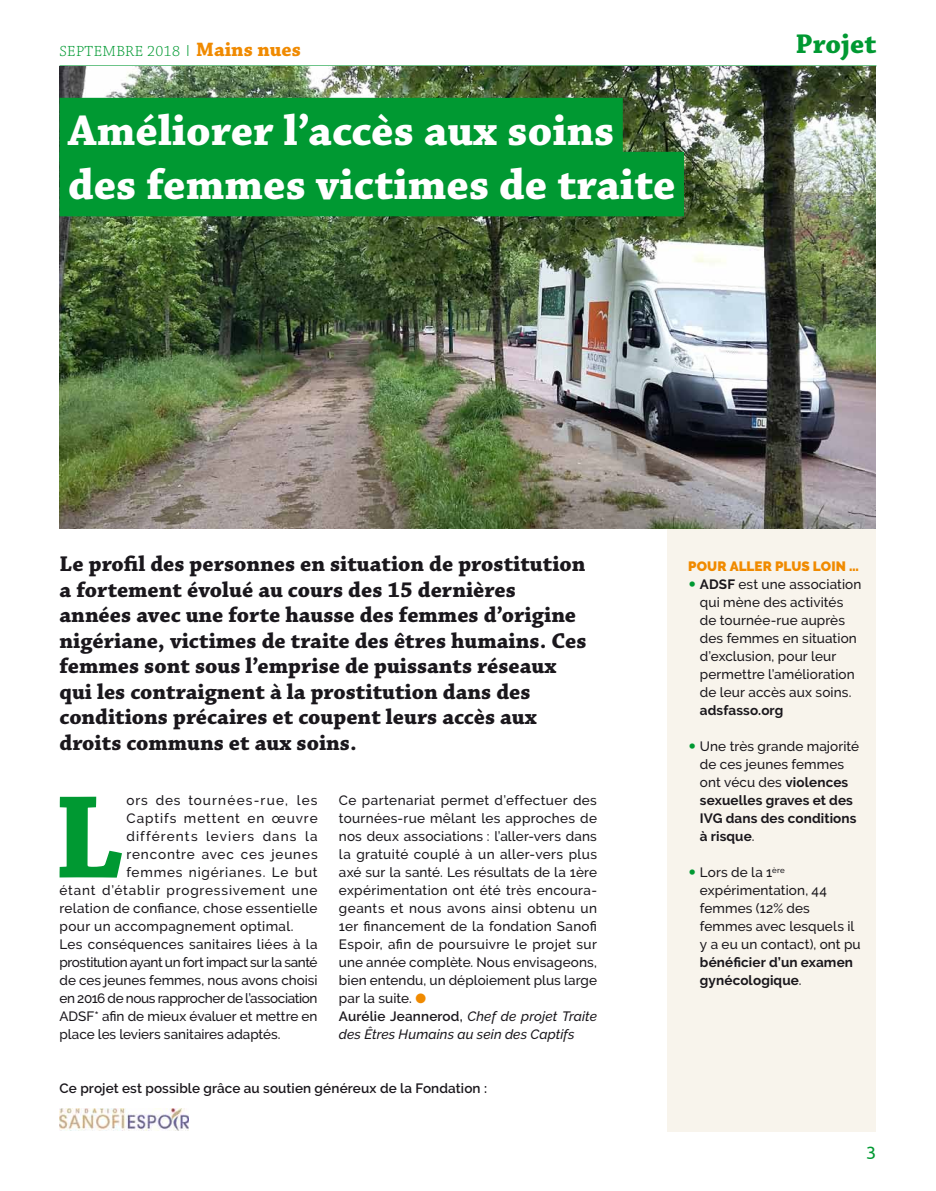
<style>
.page{position:relative;width:936px;height:1191px;background:#fff}
.page>*{position:absolute;margin:0;border:0;box-sizing:border-box;transform-origin:0 0}
.t1{font:700 124.2px "Chaparral Pro";color:#009932}
.t2{font:700 45px/54px "Chaparral Pro";color:#fff}
.t3{font:700 28.5px "Chaparral Pro";color:#009932}
.t4{font:700 22.5px/25.5px "Chaparral Pro";color:#1a171c}
.t5{font:18px "Ubuntu";color:#009932}
.t6{font:300 15.45px "Chaparral Pro";letter-spacing:.02em;color:#009932}
.t7{font:500 13.5px/18px "Raleway";letter-spacing:.015em;color:#1a171c}
.t8{font:700 13.5px/18px "Raleway";letter-spacing:.01em;color:#1a171c}
.t9{font:500 13.5px "Raleway";letter-spacing:-.005em;color:#1a171c}
.t10{font:600 13.5px "Raleway";letter-spacing:.01em;color:#1a171c}
.t11{font:500 13.5px "Raleway";letter-spacing:.06em;color:#1a171c}
.t12{font:500 13.5px "Raleway";letter-spacing:.085em;color:#1a171c}
.t13{font:500 13.5px "Raleway";letter-spacing:-.03em;color:#1a171c}
.t14{font:500 13.5px "Raleway";letter-spacing:-.025em;color:#1a171c}
.t15{font:500 13.5px "Raleway";letter-spacing:.065em;color:#1a171c}
.t16{font:500 13.5px "Raleway";letter-spacing:.07em;color:#1a171c}
.t17{font:900 13.5px "Raleway";letter-spacing:.01em;color:#f08a00}
.s1{font-family:"Raleway"}
.s2{font-weight:700;font-size:20.4px;color:#f08a00}
.s3{color:#f08a00}
.s4{font-weight:600}
.s5{font-style:italic}
.s6{font-weight:900;font-size:22.5px;color:#009932}
.s7{font-weight:700}
.s8{font-weight:500}
</style>
<div class="page">
<hr style="left:60px;top:66px;width:816px;height:1px;background:#009932">
<div style="left:666px;top:529px;width:209px;height:602px;background:#f8f4ec"></div>
<img style="left:60px;top:66px;width:815px;height:463px">
<div style="left:60px;top:98px;width:562px;height:64px;background:#009932"></div>
<div style="left:60px;top:152px;width:624px;height:64px;background:#009932"></div>
<img style="left:60px;top:1108px;width:129px;height:22px">
<p class="t6" style="left:60px;top:42px;width:243px">SEPTEMBRE 2018 <span class="s1">I</span> <span class="s2">Mains nues</span></p>
<h3 class="t3" style="left:795px;top:27px;width:82px">Projet</h3>
<h2 class="t2" style="left:68px;top:106px;width:609px">Améliorer l’accès aux soins des femmes victimes de traite</h2>
<p class="t4" style="left:60px;top:552px;width:528px">Le profil des personnes en situation de prostitution a fortement évolué au cours des 15 dernières années avec une forte hausse des femmes d’origine nigériane, victimes de traite des êtres humains. Ces femmes sont sous l’emprise de puissants réseaux qui les contraignent à la prostitution dans des conditions précaires et coupent leurs accès aux droits communs et aux soins.</p>
<h1 class="t1" style="left:54px;top:765px;width:71px">L</h1>
<p class="t12" style="left:126px;top:792px;width:193px">ors des tournées-rue, les</p>
<p class="t16" style="left:126px;top:810px;width:193px">Captifs mettent en œuvre</p>
<p class="t12" style="left:126px;top:828px;width:193px">différents leviers dans la</p>
<p class="t15" style="left:126px;top:846px;width:193px">rencontre avec ces jeunes</p>
<p class="t11" style="left:126px;top:864px;width:193px">femmes nigérianes. Le but</p>
<p class="t11" style="left:60px;top:882px;width:259px">étant d’établir progressivement une</p>
<p class="t7" style="left:60px;top:899px;width:259px">relation de confiance, chose essentielle</p>
<p class="t7" style="left:60px;top:917px;width:235px">pour un accompagnement optimal.</p>
<p class="t7" style="left:60px;top:935px;width:259px">Les conséquences sanitaires liées à la</p>
<p class="t13" style="left:60px;top:954px;width:259px">prostitution ayant un fort impact sur la santé</p>
<p class="t7" style="left:60px;top:971px;width:259px">de ces jeunes femmes, nous avons choisi</p>
<p class="t14" style="left:60px;top:990px;width:259px">en 2016 de nous rapprocher de l’association</p>
<p class="t9" style="left:60px;top:1008px;width:259px">ADSF* afin de mieux évaluer et mettre en</p>
<p class="t9" style="left:60px;top:1026px;width:222px">place les leviers sanitaires adaptés.</p>
<p class="t7" style="left:339px;top:791px;width:259px">Ce partenariat permet d’effectuer des tournées-rue mêlant les approches de nos deux associations : l’aller-vers dans la gratuité couplé à un aller-vers plus axé sur la santé. Les résultats de la 1ère expérimentation ont été très encoura&shy;geants et nous avons ainsi obtenu un 1er financement de la fondation Sanofi Espoir, afin de poursuivre le projet sur une année complète. Nous envisageons, bien entendu, un déploiement plus large par la suite. <span class="s3">●<br></span><span class="s4">Aurélie Jeannerod,</span> <span class="s5">Chef de projet Traite des Êtres Humains au sein des Captifs</span></p>
<p class="t10" style="left:60px;top:1080px;width:429px">Ce projet est possible grâce au soutien généreux de la Fondation :</p>
<p class="t17" style="left:688px;top:558px;width:172px">POUR ALLER PLUS LOIN …</p>
<p class="t7" style="left:700px;top:575px;width:163px;text-indent:-12px"><span class="s6">•</span> <span class="s7">ADSF</span> est une association qui mène des activités de tournée-rue auprès des femmes en situation d’exclusion, pour leur permettre l’amélioration de leur accès aux soins.</p>
<p class="t8" style="left:700px;top:701px;width:85px">adsfasso.org</p>
<p class="t8" style="left:700px;top:737px;width:161px;text-indent:-12px"><span class="s6">•</span> <span class="s8">Une très grande majorité de ces jeunes femmes ont vécu des</span> violences sexuelles graves et des<br>IVG dans des conditions à risque<span class="s8">.</span></p>
<p class="t7" style="left:700px;top:863px;width:162px;text-indent:-12px"><span class="s6">•</span> Lors de la 1<sup>ère </sup>expérimentation, 44 femmes (12% des femmes avec lesquels il y a eu un contact), ont pu</p>
<p class="t8" style="left:700px;top:953px;width:155px">bénéficier d’un examen gynécologique<span class="s8">.</span></p>
<h3 class="t5" style="left:866px;top:1141px;width:12px">3</h3>
</div>
